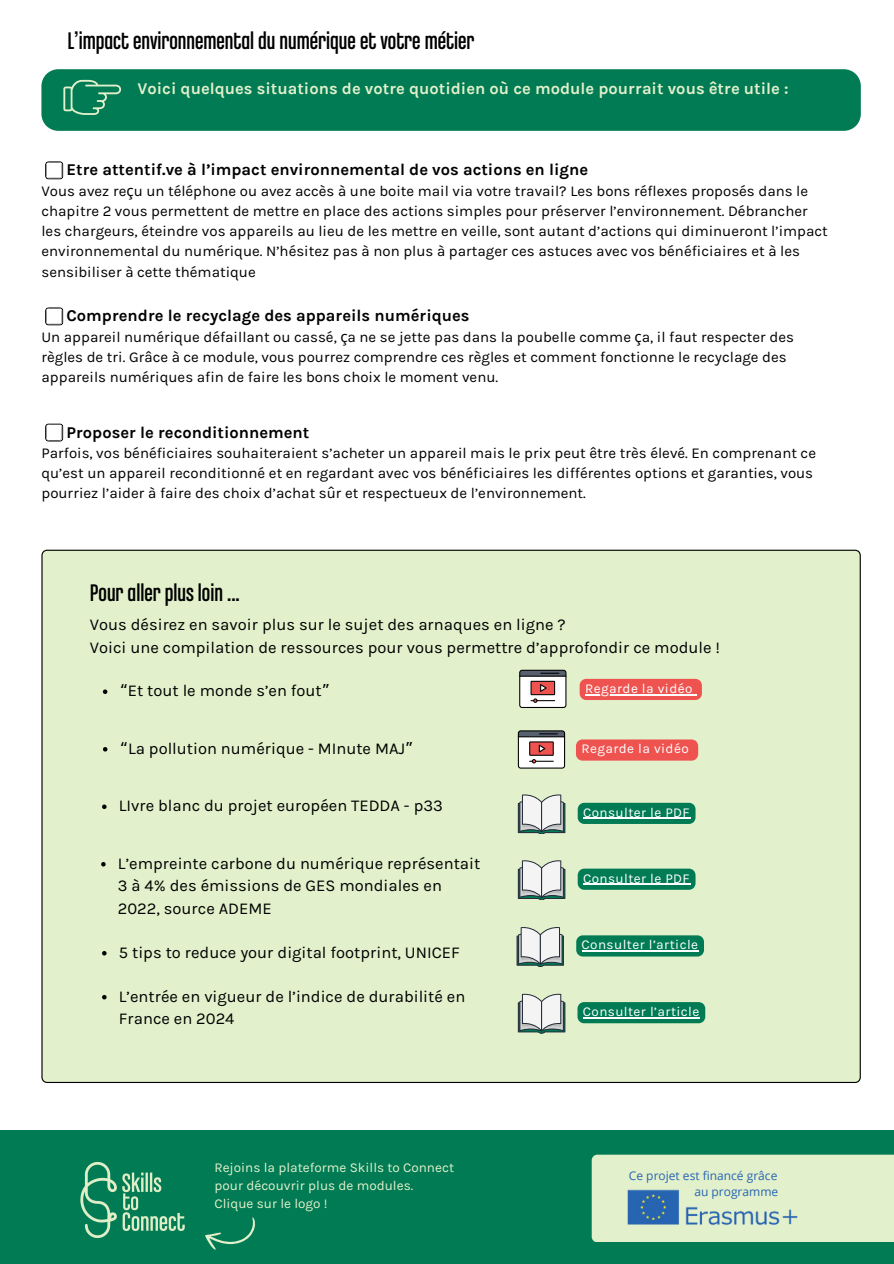
<style>
.page{position:relative;width:894px;height:1264px;background:#fff}
.page>*{position:absolute;margin:0;border:0;box-sizing:border-box;transform-origin:0 0}
.t1{font:25.5px "Chalet Comprime Cologne Eighty";color:#000}
.t2{font:16.5px/22.5px "Karla";color:#000}
.t3{font:700 16.5px "Karla";color:#000}
.t4{font:700 16.5px "Karla";color:#e2f0cb}
.t5{font:15px/20.2px "Karla";color:#000}
.t6{font:13.5px "Karla";letter-spacing:.03em;color:#fff}
.t7{font:13.5px/18px "Karla";color:#e2f0cb}
.t8{font:12px "Open Sans";color:#2765b2}
.s1{font-family:"Noto Sans"}
.s2{font-family:"Noto Sans Gurmukhi"}
</style>
<div class="page">
<div style="left:0;top:1129px;width:893px;height:134px;background:#007b54"></div>
<div style="left:591px;top:1154px;width:302px;height:88px;background:#e2f0cb"></div>
<img style="left:80px;top:1161px;width:105px;height:78px">
<img style="left:624px;top:1186px;width:176px;height:44px">
<svg style="left:205px;top:1217px;width:50px;height:32px"></svg>
<div style="left:41px;top:549px;width:819px;height:533px;background:#e2f0cb"></div>
<svg style="left:519px;top:669px;width:47px;height:39px"></svg>
<svg style="left:579px;top:679px;width:122px;height:21px;background:#f06360"></svg>
<svg style="left:103px;top:689px;width:4px;height:5px"></svg>
<svg style="left:103px;top:747px;width:4px;height:4px"></svg>
<svg style="left:517px;top:730px;width:48px;height:38px"></svg>
<div style="left:575px;top:739px;width:123px;height:21px;background:#ef5350"></div>
<svg style="left:102px;top:804px;width:4px;height:5px"></svg>
<svg style="left:517px;top:793px;width:48px;height:41px"></svg>
<svg style="left:577px;top:802px;width:118px;height:22px;background:#0d825b"></svg>
<hr style="left:583px;top:817px;width:107px;height:2px;background:#fff">
<svg style="left:517px;top:859px;width:48px;height:40px"></svg>
<svg style="left:101px;top:862px;width:5px;height:4px"></svg>
<svg style="left:577px;top:868px;width:118px;height:21px;background:#168661"></svg>
<hr style="left:583px;top:883px;width:107px;height:1px;background:#fff">
<svg style="left:102px;top:951px;width:4px;height:4px"></svg>
<svg style="left:102px;top:994px;width:4px;height:5px"></svg>
<svg style="left:576px;top:935px;width:127px;height:21px;background:#12845f"></svg>
<hr style="left:581px;top:950px;width:117px;height:1px;background:#fff">
<svg style="left:577px;top:1002px;width:128px;height:21px;background:#10835e"></svg>
<hr style="left:582px;top:1017px;width:117px;height:1px;background:#fff">
<svg style="left:516px;top:926px;width:47px;height:40px"></svg>
<svg style="left:517px;top:992px;width:48px;height:41px"></svg>
<div style="left:41px;top:69px;width:819px;height:62px;background:#007b54"></div>
<svg style="left:63px;top:80px;width:58px;height:35px;background:#2b916a"></svg>
<svg style="left:45px;top:161px;width:18px;height:18px"></svg>
<svg style="left:45px;top:307px;width:18px;height:18px"></svg>
<svg style="left:45px;top:423px;width:18px;height:18px"></svg>
<p class="t1" style="left:67px;top:31px;width:408px">L’impact environnemental du numérique et votre métier</p>
<p class="t4" style="left:137px;top:79px;width:652px">Voici quelques situations de votre quotidien où ce module pourrait vous être utile :</p>
<p class="t3" style="left:66px;top:160px;width:523px">Etre attentif.ve à l’impact environnemental de vos actions en ligne</p>
<p class="t5" style="left:41px;top:180px;width:787px">Vous avez re<span class="s1">ç</span>u un téléphone ou avez accès à une boite mail via votre travail? Les bons réflexes proposés dans le chapitre 2 vous permettent de mettre en place des actions simples pour préserver l’environnement. Débrancher les chargeurs, éteindre vos appareils au lieu de les mettre en veille, sont autant d’actions qui diminueront l’impact environnemental du numérique. N’hésitez pas à non plus à partager ces astuces avec vos bénéficiaires et à les sensibiliser à cette thématique</p>
<p class="t3" style="left:66px;top:306px;width:404px">Comprendre le recyclage des appareils numériques</p>
<p class="t5" style="left:41px;top:326px;width:753px">Un appareil numérique défaillant ou cassé, <span class="s1">ç</span>a ne se jette pas dans la poubelle comme <span class="s1">ç</span>a, il faut respecter des règles de tri. Grâce à ce module, vous pourrez comprendre ces règles et comment fonctionne le recyclage des appareils numériques afin de faire les bons choix le moment venu.</p>
<p class="t3" style="left:66px;top:422px;width:244px">Proposer le reconditionnement</p>
<p class="t5" style="left:41px;top:442px;width:776px">Parfois, vos bénéficiaires souhaiteraient s’acheter un appareil mais le prix peut être très élevé. En comprenant ce qu’est un appareil reconditionné et en regardant avec vos bénéficiaires les différentes options et garanties, vous pourriez l’aider à faire des choix d’achat sûr et respectueux de l’environnement.</p>
<h3 class="t1" style="left:90px;top:583px;width:151px">Pour aller plus loin ...</h3>
<p class="t2" style="left:90px;top:613px;width:631px">Vous désirez en savoir plus sur le sujet des arnaques en ligne ?<br>Voici une compilation de ressources pour vous permettre d’approfondir ce module !</p>
<p class="t2" style="left:120px;top:679px;width:212px"><span class="s2">“</span>Et tout le monde s’en fout<span class="s2">”</span></p>
<h3 class="t6" style="left:585px;top:680px;width:109px">Regarde la vidéo</h3>
<h3 class="t2" style="left:120px;top:737px;width:295px"><span class="s2">“</span>La pollution numérique - MInute MAJ<span class="s2">”</span></h3>
<p class="t6" style="left:581px;top:741px;width:109px">Regarde la vidéo</p>
<h1 class="t2" style="left:119px;top:794px;width:325px">LIvre blanc du projet européen TEDDA - p33</h1>
<h3 class="t6" style="left:583px;top:804px;width:108px">Consulter le PDF</h3>
<p class="t2" style="left:118px;top:852px;width:364px">L’empreinte carbone du numérique représentait<br>3 à 4% des émissions de GES mondiales en<br>2022, source ADEME</p>
<p class="t6" style="left:583px;top:870px;width:108px">Consulter le PDF</p>
<h4 class="t2" style="left:119px;top:941px;width:342px">5 tips to reduce your digital footprint, UNICEF</h4>
<p class="t2" style="left:119px;top:984px;width:348px">L’entrée en vigueur de l’indice de durabilité en<br>France en 2024</p>
<h2 class="t7" style="left:214px;top:1158px;width:241px">Rejoins la plateforme Skills to Connect pour découvrir plus de modules.<br>Clique sur le logo !</h2>
<p class="t6" style="left:581px;top:936px;width:118px">Consulter l’article</p>
<h4 class="t6" style="left:582px;top:1003px;width:118px">Consulter l’article</h4>
<h1 class="t8" style="left:628px;top:1166px;width:150px">Ce projet est financé grâce</h1>
<p class="t8" style="left:694px;top:1182px;width:85px">au programme</p>
</div>
